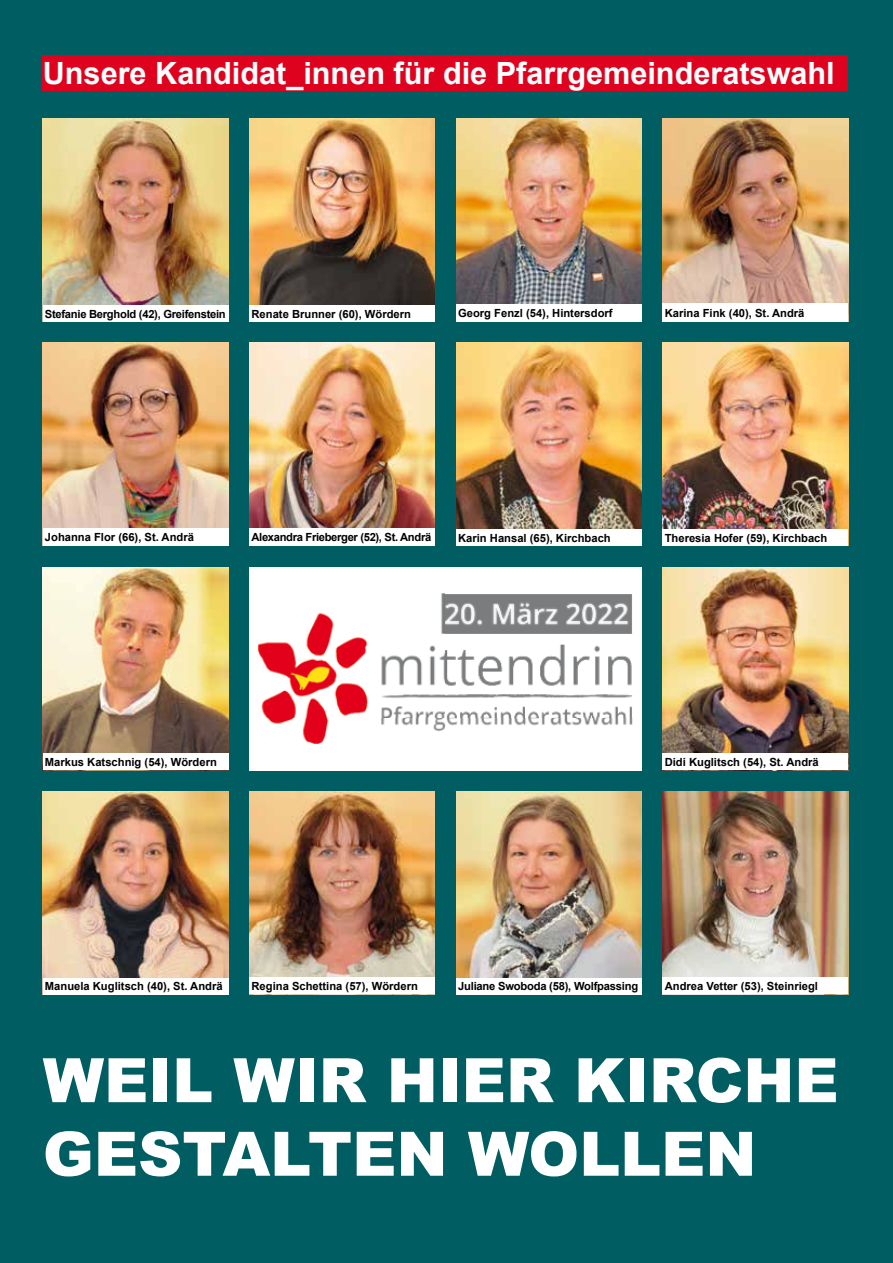
<style>
.page{position:relative;width:893px;height:1263px;background:#005e63}
.page>*{position:absolute;margin:0;border:0;box-sizing:border-box;transform-origin:0 0}
.t1{font:900 61.35px/73.5px "Arial";color:#fff}
.t2{font:700 30.6px "Arial";color:#fff}
.t3{font:700 11.25px "Arial";color:#000}
.t4{font:700 11.25px "Arial";letter-spacing:-.025em;color:#000}
.t5{font:700 11.25px "Arial";letter-spacing:-.03em;color:#000}
.t6{font:700 11.25px "Arial";letter-spacing:-.02em;color:#000}
</style>
<div class="page">
<img style="left:249px;top:119px;width:186px;height:186px">
<div style="left:249px;top:305px;width:186px;height:17px;background:#fff"></div>
<img style="left:43px;top:791px;width:185px;height:187px">
<div style="left:43px;top:978px;width:185px;height:16px;background:#fff"></div>
<img style="left:43px;top:567px;width:185px;height:187px">
<div style="left:43px;top:754px;width:185px;height:16px;background:#fff"></div>
<img style="left:456px;top:343px;width:185px;height:187px">
<div style="left:456px;top:530px;width:185px;height:16px;background:#fff"></div>
<img style="left:663px;top:567px;width:185px;height:187px">
<div style="left:663px;top:754px;width:185px;height:16px;background:#fff"></div>
<img style="left:456px;top:791px;width:185px;height:187px">
<div style="left:456px;top:978px;width:185px;height:16px;background:#fff"></div>
<img style="left:663px;top:343px;width:185px;height:187px">
<div style="left:663px;top:530px;width:185px;height:16px;background:#fff"></div>
<img style="left:43px;top:119px;width:185px;height:186px">
<div style="left:43px;top:305px;width:185px;height:17px;background:#fff"></div>
<img style="left:663px;top:791px;width:185px;height:186px">
<div style="left:663px;top:977px;width:185px;height:17px;background:#fff"></div>
<img style="left:456px;top:119px;width:185px;height:186px">
<div style="left:456px;top:305px;width:185px;height:17px;background:#fff"></div>
<img style="left:663px;top:119px;width:185px;height:184px">
<div style="left:663px;top:303px;width:185px;height:19px;background:#fff"></div>
<img style="left:43px;top:343px;width:185px;height:185px">
<div style="left:43px;top:528px;width:185px;height:18px;background:#fff"></div>
<img style="left:249px;top:791px;width:186px;height:186px">
<div style="left:249px;top:977px;width:186px;height:17px;background:#fff"></div>
<div style="left:249px;top:567px;width:392px;height:203px;background:#fff"></div>
<img style="left:258px;top:593px;width:374px;height:151px">
<div style="left:43px;top:55px;width:805px;height:36px;background:#df021e"></div>
<img style="left:249px;top:343px;width:186px;height:185px">
<div style="left:249px;top:528px;width:186px;height:18px;background:#fff"></div>
<h2 class="t2" style="left:43px;top:53px;width:793px">Unsere Kandidat_innen für die Pfarrgemeinderatswahl</h2>
<p class="t4" style="left:45px;top:306px;width:182px">Stefanie Berghold (42), Greifenstein</p>
<p class="t3" style="left:252px;top:306px;width:161px">Renate Brunner (60), Wördern</p>
<p class="t3" style="left:458px;top:306px;width:156px">Georg Fenzl (54), Hintersdorf</p>
<p class="t3" style="left:665px;top:305px;width:141px">Karina Fink (40), St. Andrä</p>
<p class="t3" style="left:45px;top:530px;width:151px">Johanna Flor (66), St. Andrä</p>
<p class="t5" style="left:252px;top:530px;width:181px">Alexandra Frieberger (52), St. Andrä</p>
<p class="t3" style="left:458px;top:530px;width:154px">Karin Hansal (65), Kirchbach</p>
<p class="t3" style="left:665px;top:530px;width:164px">Theresia Hofer (59), Kirchbach</p>
<p class="t3" style="left:45px;top:755px;width:173px">Markus Katschnig (54), Wördern</p>
<p class="t3" style="left:665px;top:755px;width:156px">Didi Kuglitsch (54), St. Andrä</p>
<p class="t3" style="left:45px;top:979px;width:179px">Manuela Kuglitsch (40), St. Andrä</p>
<p class="t3" style="left:252px;top:979px;width:168px">Regina Schettina (57), Wördern</p>
<p class="t6" style="left:458px;top:979px;width:182px">Juliane Swoboda (58), Wolfpassing</p>
<p class="t3" style="left:665px;top:979px;width:155px">Andrea Vetter (53), Steinriegl</p>
<h1 class="t1" style="left:43px;top:1041px;width:797px">WEIL WIR HIER KIRCHE<br>GESTALTEN WOLLEN</h1>
</div>
